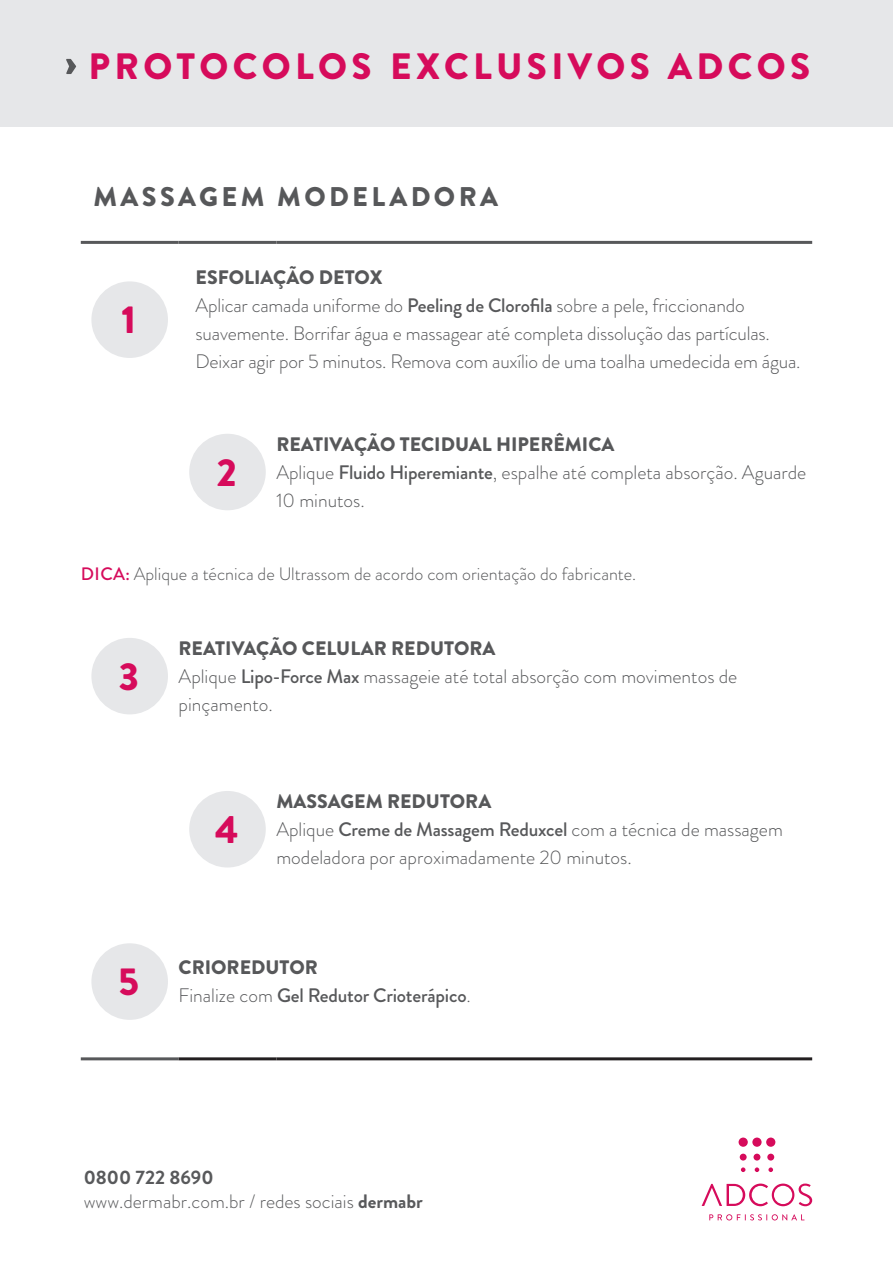
<style>
.page{position:relative;width:893px;height:1263px;background:#fff}
.page>*{position:absolute;margin:0;border:0;box-sizing:border-box;transform-origin:0 0}
.t1{font:900 39px "Brandon Grotesque";color:#d60b5b}
.t2{font:900 36.75px "Brandon Grotesque";letter-spacing:.12em;color:#d60b5b}
.t3{font:900 27px "Brandon Grotesque";letter-spacing:.125em;color:#57585a}
.t4{font:300 19.5px/27.9px "Brandon Grotesque";letter-spacing:-.005em;color:#57585a}
.t5{font:300 19.5px/23.4px "Brandon Grotesque";color:#58595b}
.t6{font:500 19.5px/27.9px "Brandon Grotesque";letter-spacing:-.01em;color:#57585a}
.t7{font:300 18px "Brandon Grotesque";color:#57585a}
.s1{font-weight:900}
.s2{font-weight:500}
.s3{font-weight:500;color:#d60b5b}
.s4{font-weight:300}
.s5{font-weight:700}
</style>
<div class="page">
<div style="left:0;top:0;width:893px;height:126px;background:#e6e7e9"></div>
<svg style="left:709px;top:1214px;width:95px;height:6px"></svg>
<div style="left:739px;top:1137px;width:9px;height:10px;background:#d60b5b;border-radius:50%"></div>
<div style="left:740px;top:1154px;width:7px;height:6px;background:#d60b5b;border-radius:50%"></div>
<svg style="left:741px;top:1167px;width:4px;height:5px"></svg>
<svg style="left:752px;top:1137px;width:10px;height:10px"></svg>
<div style="left:753px;top:1154px;width:7px;height:6px;background:#d60b5b;border-radius:50%"></div>
<svg style="left:755px;top:1167px;width:4px;height:5px"></svg>
<div style="left:766px;top:1137px;width:9px;height:10px;background:#d60b5b;border-radius:50%"></div>
<div style="left:767px;top:1154px;width:7px;height:6px;background:#d60b5b;border-radius:50%"></div>
<svg style="left:768px;top:1167px;width:5px;height:5px"></svg>
<svg style="left:702px;top:1183px;width:110px;height:23px"></svg>
<svg style="left:66px;top:59px;width:10px;height:15px"></svg>
<hr style="left:81px;top:241px;width:98px;height:3px;background:#57585a">
<hr style="left:179px;top:241px;width:97px;height:3px;background:#57585a">
<hr style="left:276px;top:241px;width:536px;height:3px;background:#57585a">
<hr style="left:81px;top:1057px;width:98px;height:3px;background:#57585a">
<hr style="left:179px;top:1057px;width:97px;height:3px;background:#231f20">
<hr style="left:276px;top:1057px;width:536px;height:3px;background:#231f20">
<div style="left:91px;top:281px;width:77px;height:77px;background:#e6e7e9;border-radius:50%"></div>
<div style="left:189px;top:434px;width:77px;height:76px;background:#e6e7e9;border-radius:50%"></div>
<div style="left:91px;top:638px;width:77px;height:76px;background:#e6e7e9;border-radius:50%"></div>
<div style="left:189px;top:791px;width:77px;height:76px;background:#e6e7e9;border-radius:50%"></div>
<div style="left:91px;top:943px;width:77px;height:77px;background:#e6e7e9;border-radius:50%"></div>
<h2 class="t2" style="left:88px;top:40px;width:723px">PROTOCOLOS EXCLUSIVOS ADCOS</h2>
<h3 class="t3" style="left:94px;top:178px;width:406px">MASSAGEM MODELADORA</h3>
<h1 class="t1" style="left:122px;top:292px;width:16px">1</h1>
<p class="t4" style="left:196px;top:263px;width:606px"><span class="s1">ESFOLIAÇÃO DETOX<br></span>Aplicar camada uniforme do <span class="s2">Peeling de Clorofila</span> sobre a pele, friccionando suavemente. Borrifar água e massagear até completa dissolução das partículas.<br>Deixar agir por 5 minutos. Remova com auxílio de uma toalha umedecida em água.</p>
<h1 class="t1" style="left:217px;top:445px;width:22px">2</h1>
<p class="t4" style="left:276px;top:430px;width:531px"><span class="s1">REATIVAÇÃO TECIDUAL HIPERÊMICA<br></span>Aplique <span class="s2">Fluido Hiperemiante</span>, espalhe até completa absorção. Aguarde<br>10 minutos.</p>
<p class="t7" style="left:81px;top:562px;width:557px"><span class="s3">DICA:</span> Aplique a técnica de Ultrassom de acordo com orientação do fabricante.</p>
<h1 class="t1" style="left:119px;top:649px;width:22px">3</h1>
<p class="t4" style="left:179px;top:634px;width:560px"><span class="s1">REATIVAÇÃO CELULAR REDUTORA<br></span>Aplique <span class="s2">Lipo-Force Max</span> massageie até total absorção com movimentos de pinçamento.</p>
<h1 class="t1" style="left:215px;top:802px;width:25px">4</h1>
<p class="t4" style="left:276px;top:787px;width:508px"><span class="s1">MASSAGEM REDUTORA<br></span>Aplique <span class="s2">Creme de Massagem Reduxcel</span> com a técnica de massagem modeladora por aproximadamente 20 minutos.</p>
<h1 class="t1" style="left:119px;top:954px;width:22px">5</h1>
<p class="t6" style="left:179px;top:954px;width:294px"><span class="s1">CRIOREDUTOR<br></span><span class="s4">Finalize com</span> Gel Redutor Crioterápico<span class="s4">.</span></p>
<p class="t5" style="left:84px;top:1166px;width:341px"><span class="s5">0800 722 8690<br></span>www.dermabr.com.br / redes sociais <span class="s5">dermabr</span></p>
</div>
